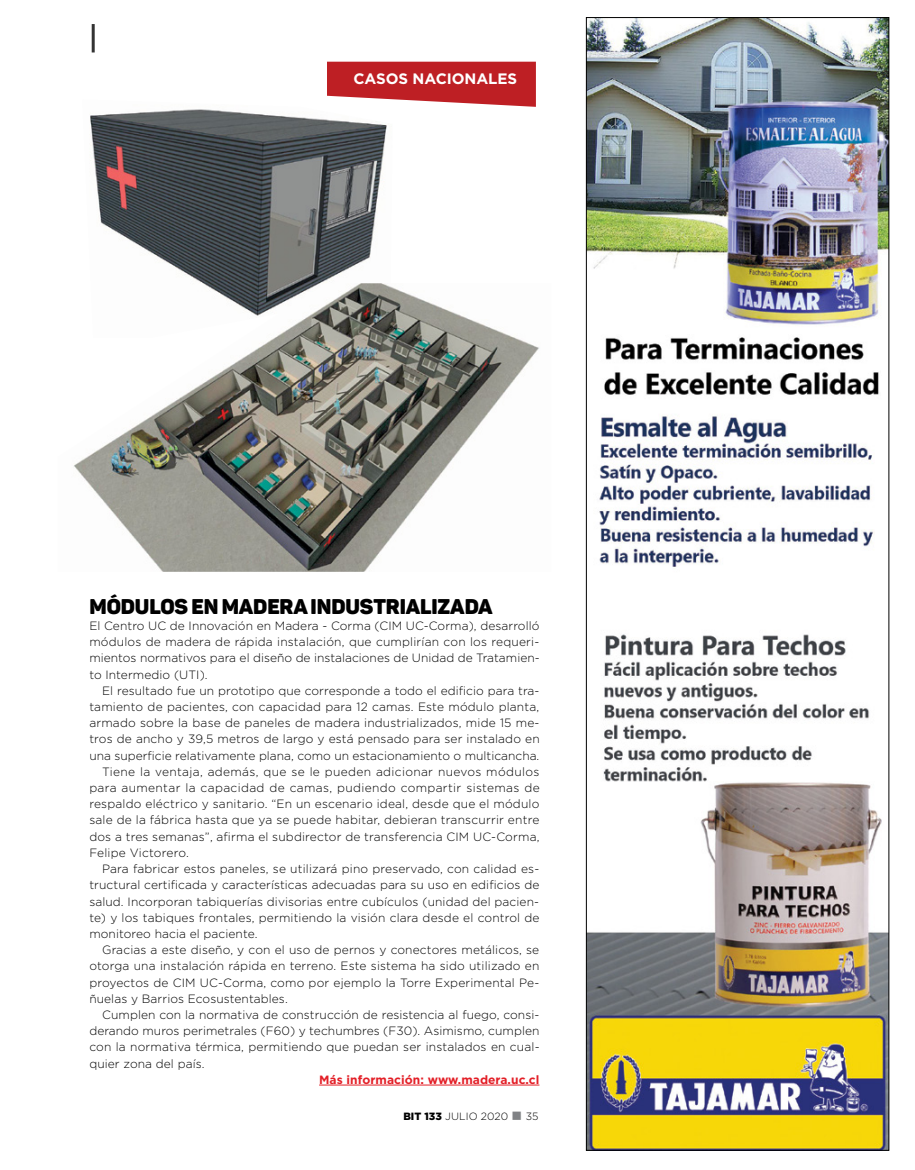
<style>
.page{position:relative;width:915px;height:1170px;background:#fff}
.page>*{position:absolute;margin:0;border:0;box-sizing:border-box;transform-origin:0 0}
.t1{font:21px "Panton Black Caps";letter-spacing:-.005em;color:#000}
.t2{font:700 15.15px "Gotham";letter-spacing:-.005em;color:#fff}
.t3{font:300 12px/16.2px "Gotham";letter-spacing:.01em;color:#000;text-align:justify}
.t4{font:300 12px "Gotham";letter-spacing:.03em;color:#000}
.t5{font:700 12px "Gotham";letter-spacing:.005em;color:#e31f27}
.t6{font:300 10.5px "Gotham";letter-spacing:.005em;color:#000}
.s1{font-weight:900}
.s2{color:#808285}
</style>
<div class="page">
<img style="left:588px;top:19px;width:298px;height:1129px">
<hr style="left:319px;top:1084px;width:220px;height:1px;background:#e31f27">
<img style="left:90px;top:109px;width:297px;height:174px">
<img style="left:74px;top:283px;width:466px;height:288px">
<svg style="left:327px;top:62px;width:208px;height:45px;background:#c63b3f"></svg>
<hr style="left:92px;top:24px;width:3px;height:28px;background:#333">
<p class="t2" style="left:353px;top:69px;width:23px">CASOS</p>
<p class="t2" style="left:412px;top:69px;width:75px">NACIONALES</p>
<h1 class="t1" style="left:89px;top:592px;width:404px">MÓDULOS EN MADERA INDUSTRIALIZADA</h1>
<p class="t3" style="left:89px;top:617px;width:451px">El Centro UC de I nnovación en Madera - Corma (CI M UC-Corma), desarrolló módulos de madera de rápida instalación, que cumplirían con los requeri&shy;mientos normativos para el diseño de instalaciones de U nidad de Tratamien&shy;to I ntermedio (UTI).</p>
<p class="t3" style="left:102px;top:682px;width:438px">El resultado fue un prototipo que corresponde a todo el edificio para tra-</p>
<p class="t3" style="left:89px;top:698px;width:451px">tamiento de pacientes, con capacidad para 12 camas. Este módulo planta,</p>
<p class="t3" style="left:89px;top:714px;width:451px">armado sobre la base de paneles de madera industrializados, mide 15 me-</p>
<p class="t3" style="left:89px;top:730px;width:451px">tros de ancho y 39,5 metros de largo y está pensado para ser instalado en</p>
<p class="t3" style="left:89px;top:747px;width:451px">una superficie relativamente plana, como un estacionamiento o multicancha.</p>
<p class="t3" style="left:102px;top:763px;width:438px">Tiene la ventaja, además, que se le pueden adicionar nuevos módulos</p>
<p class="t4" style="left:89px;top:780px;width:451px">para aumentar la capacidad de camas, pudiendo compartir sistemas de</p>
<p class="t3" style="left:89px;top:795px;width:451px">respaldo eléctrico y sanitario. “En un escenario ideal, desde que el módulo</p>
<p class="t3" style="left:89px;top:811px;width:451px">sale de la fábrica hasta que ya se puede habitar, debieran transcurrir entre</p>
<p class="t3" style="left:89px;top:828px;width:451px">dos a tres semanas”, afirma el subdirector de transferencia CI M UC-Corma,</p>
<p class="t3" style="left:89px;top:844px;width:101px">Felipe Victorero.</p>
<p class="t3" style="left:102px;top:860px;width:438px">Para fabricar estos paneles, se utilizará pino preservado, con calidad es-</p>
<p class="t3" style="left:89px;top:876px;width:451px">tructural certificada y características adecuadas para su uso en edificios de</p>
<p class="t3" style="left:89px;top:892px;width:451px">salud. I ncorporan tabiquerías divisorias entre cubículos (unidad del pacien-</p>
<p class="t3" style="left:89px;top:909px;width:451px">te) y los tabiques frontales, permitiendo la visión clara desde el control de</p>
<p class="t3" style="left:89px;top:925px;width:169px">monitoreo hacia el paciente.</p>
<p class="t3" style="left:102px;top:941px;width:438px">Gracias a este diseño, y con el uso de pernos y conectores metálicos, se</p>
<p class="t3" style="left:89px;top:957px;width:451px">otorga una instalación rápida en terreno. Este sistema ha sido utilizado en</p>
<p class="t3" style="left:89px;top:973px;width:451px">proyectos de CI M UC-Corma, como por ejemplo la Torre Experimental Pe-</p>
<p class="t3" style="left:89px;top:990px;width:200px">ñuelas y Barrios Ecosustentables.</p>
<p class="t3" style="left:102px;top:1006px;width:438px">Cumplen con la normativa de construcción de resistencia al fuego, consi-</p>
<p class="t3" style="left:89px;top:1022px;width:451px">derando muros perimetrales (F60) y techumbres (F30). Asimismo, cumplen</p>
<p class="t3" style="left:89px;top:1038px;width:451px">con la normativa térmica, permitiendo que puedan ser instalados en cual-</p>
<p class="t3" style="left:89px;top:1054px;width:117px">quier zona del país.</p>
<p class="t5" style="left:319px;top:1071px;width:222px">Más información: www.madera.uc.cl</p>
<p class="t6" style="left:403px;top:1109px;width:137px"><span class="s1">BIT 133</span> julio 2020 <span class="s2">■</span> 35</p>
</div>
